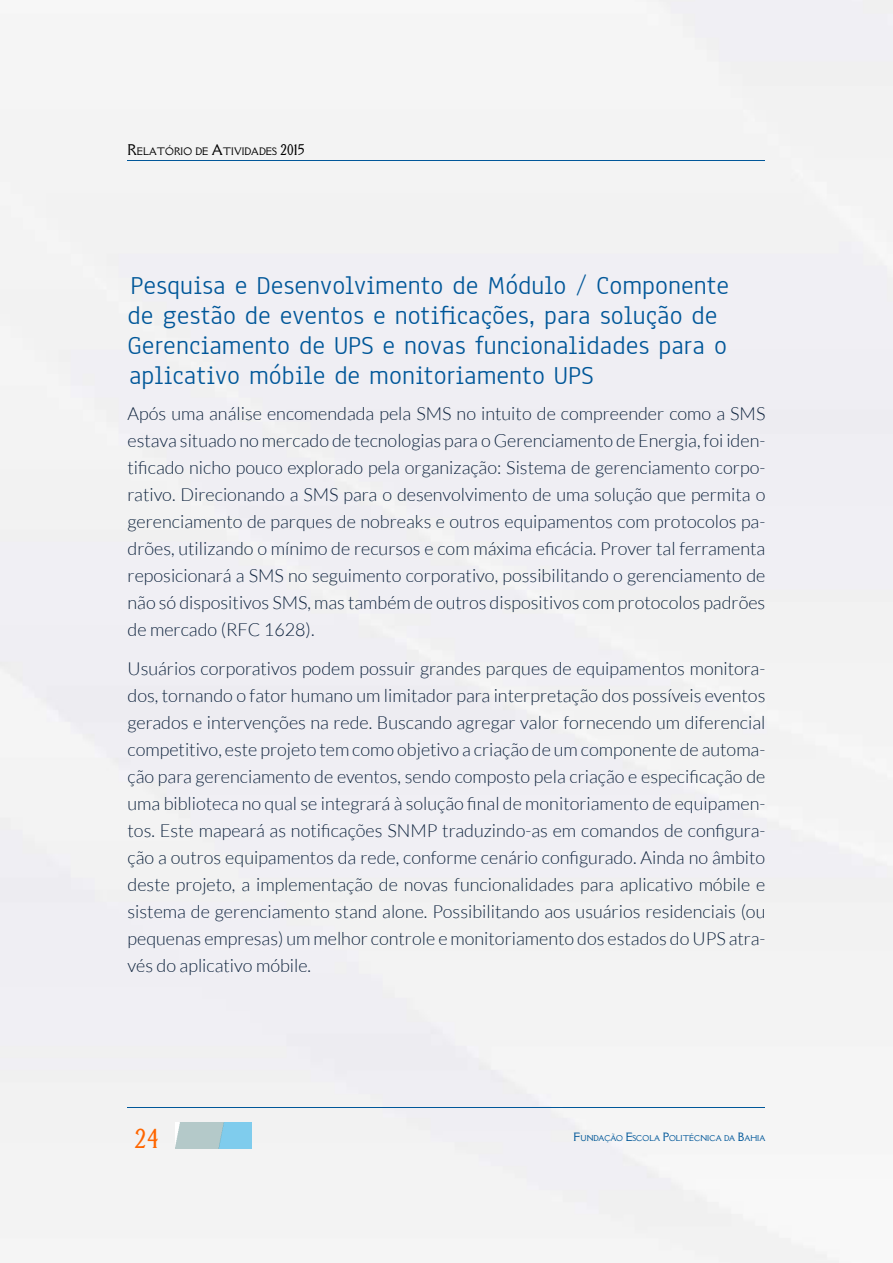
<style>
.page{position:relative;width:893px;height:1263px;background:#f2f2f3}
.page>*{position:absolute;margin:0;border:0;box-sizing:border-box;transform-origin:0 0}
.t1{font:27px/30px "Anaheim";color:#005799}
.t2{font:24px "Della Respira";color:#f60}
.t3{font:300 18px/27px "Lato";color:#0f243e;text-align:justify}
.t4{font:9.45px "Della Respira";color:#000}
.t5{font:7.35px "Della Respira";color:#005799}
.s1{font-size:13.5px}
.s2{font-size:10.5px}
</style>
<div class="page">
<hr style="left:128px;top:161px;width:637px;height:1px;background:#005799">
<hr style="left:128px;top:1107px;width:637px;height:1px;background:#005799">
<img style="left:176px;top:1122px;width:76px;height:26px">
<p class="t4" style="left:128px;top:145px;width:178px"><span class="s1">R</span>ELATÓRIO DE <span class="s1">A</span>TIVIDADES <span class="s1">2015</span></p>
<h1 class="t1" style="left:128px;top:270px;width:603px">Pesquisa e Desenvolvimento de Módulo / Componente de gestão de eventos e notificações, para solução de Gerenciamento de UPS e novas funcionalidades para o aplicativo móbile de monitoriamento UPS</h1>
<p class="t3" style="left:128px;top:400px;width:639px">Após uma análise encomendada pela SMS no intuito de compreender como a SMS estava situado no mercado de tecnologias para o Gerenciamento de Energia, foi iden&shy;tificado nicho pouco explorado pela organização: Sistema de gerenciamento corpo&shy;rativo. Direcionando a SMS para o desenvolvimento de uma solução que permita o gerenciamento de parques de nobreaks e outros equipamentos com protocolos pa&shy;drões, utilizando o mínimo de recursos e com máxima eficácia. Prover tal ferramenta reposicionará a SMS no seguimento corporativo, possibilitando o gerenciamento de não só dispositivos SMS, mas também de outros dispositivos com protocolos padrões de mercado (RFC 1628).</p>
<p class="t3" style="left:128px;top:655px;width:639px">Usuários corporativos podem possuir grandes parques de equipamentos monitora&shy;dos, tornando o fator humano um limitador para interpretação dos possíveis eventos gerados e intervenções na rede. Buscando agregar valor fornecendo um diferencial competitivo, este projeto tem como objetivo a criação de um componente de automa&shy;ção para gerenciamento de eventos, sendo composto pela criação e especificação de uma biblioteca no qual se integrará à solução final de monitoriamento de equipamen&shy;tos. Este mapeará as notificações SNMP traduzindo-as em comandos de configura&shy;ção a outros equipamentos da rede, conforme cenário configurado. Ainda no âmbito deste projeto, a implementação de novas funcionalidades para aplicativo móbile e sistema de gerenciamento stand alone. Possibilitando aos usuários residenciais (ou pequenas empresas) um melhor controle e monitoriamento dos estados do UPS atra&shy;vés do aplicativo móbile.</p>
<h2 class="t2" style="left:134px;top:1122px;width:26px">24</h2>
<p class="t5" style="left:574px;top:1133px;width:193px"><span class="s2">F</span>UNDAÇÃO <span class="s2">E</span>SCOLA <span class="s2">P</span>OLITÉCNICA DA <span class="s2">B</span>AHIA</p>
</div>
